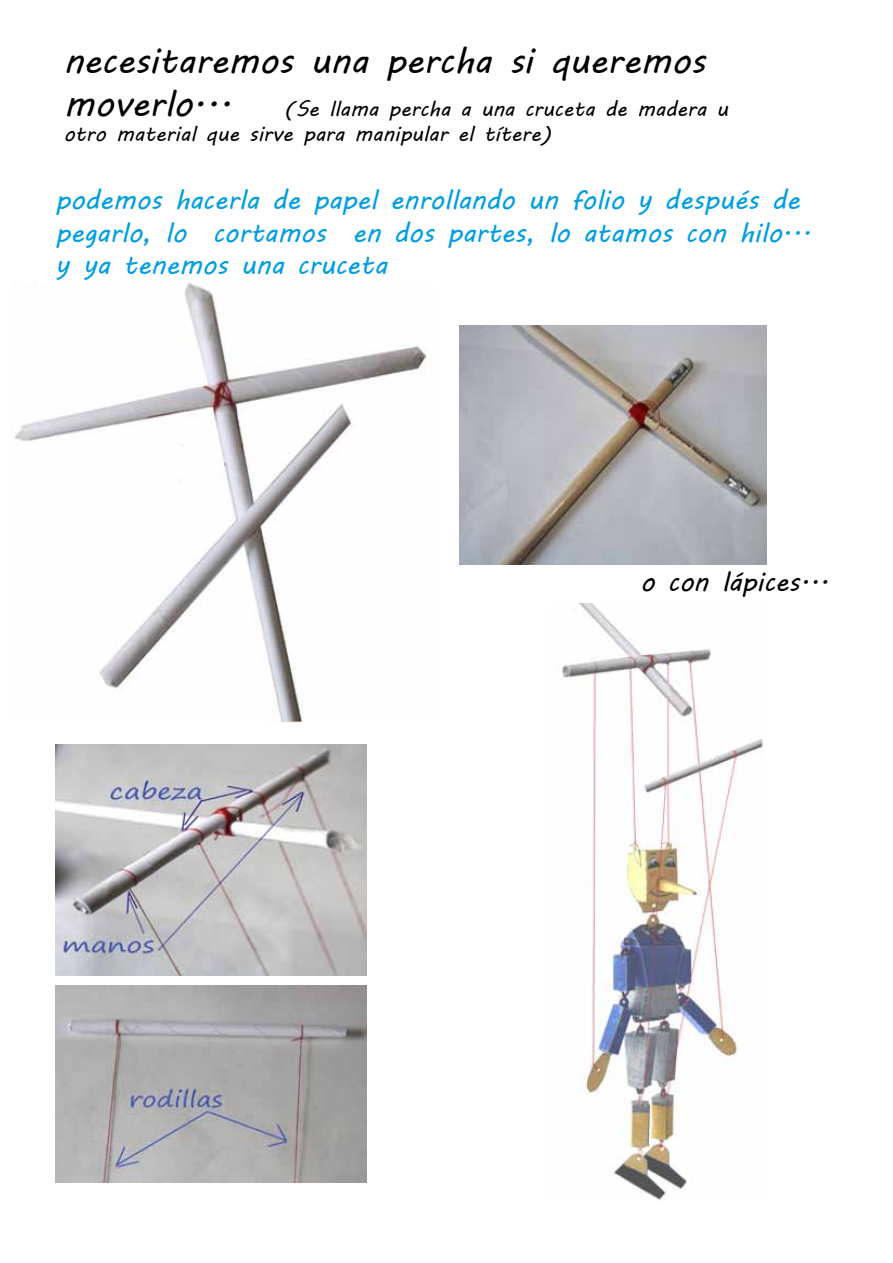
<style>
.page{position:relative;width:893px;height:1263px;background:#fff}
.page>*{position:absolute;margin:0;border:0;box-sizing:border-box;transform-origin:0 0}
.t1{font:36px/43.2px "MV Boli";color:#000}
.t2{font:27px/32.4px "MV Boli";color:#009ee0}
.t3{font:27px "MV Boli";color:#000}
.t4{font:21px/25.2px "MV Boli";color:#000}
</style>
<div class="page">
<img style="left:14px;top:282px;width:413px;height:441px">
<img style="left:459px;top:325px;width:307px;height:239px">
<img style="left:55px;top:744px;width:312px;height:232px">
<img style="left:55px;top:985px;width:312px;height:197px">
<img style="left:562px;top:604px;width:201px;height:596px">
<h1 class="t1" style="left:64px;top:38px;width:643px">necesitaremos una percha si queremos moverlo...</h1>
<p class="t4" style="left:64px;top:95px;width:666px;text-indent:221px">(Se llama percha a una cruceta de madera u otro material que sirve para manipular el títere)</p>
<p class="t2" style="left:55px;top:183px;width:758px">podemos hacerla de papel enrollando un folio y después de pegarlo, lo cortamos en dos partes, lo atamos con hilo... y ya tenemos una cruceta</p>
<p class="t3" style="left:640px;top:563px;width:190px">o con lápices...</p>
</div>
